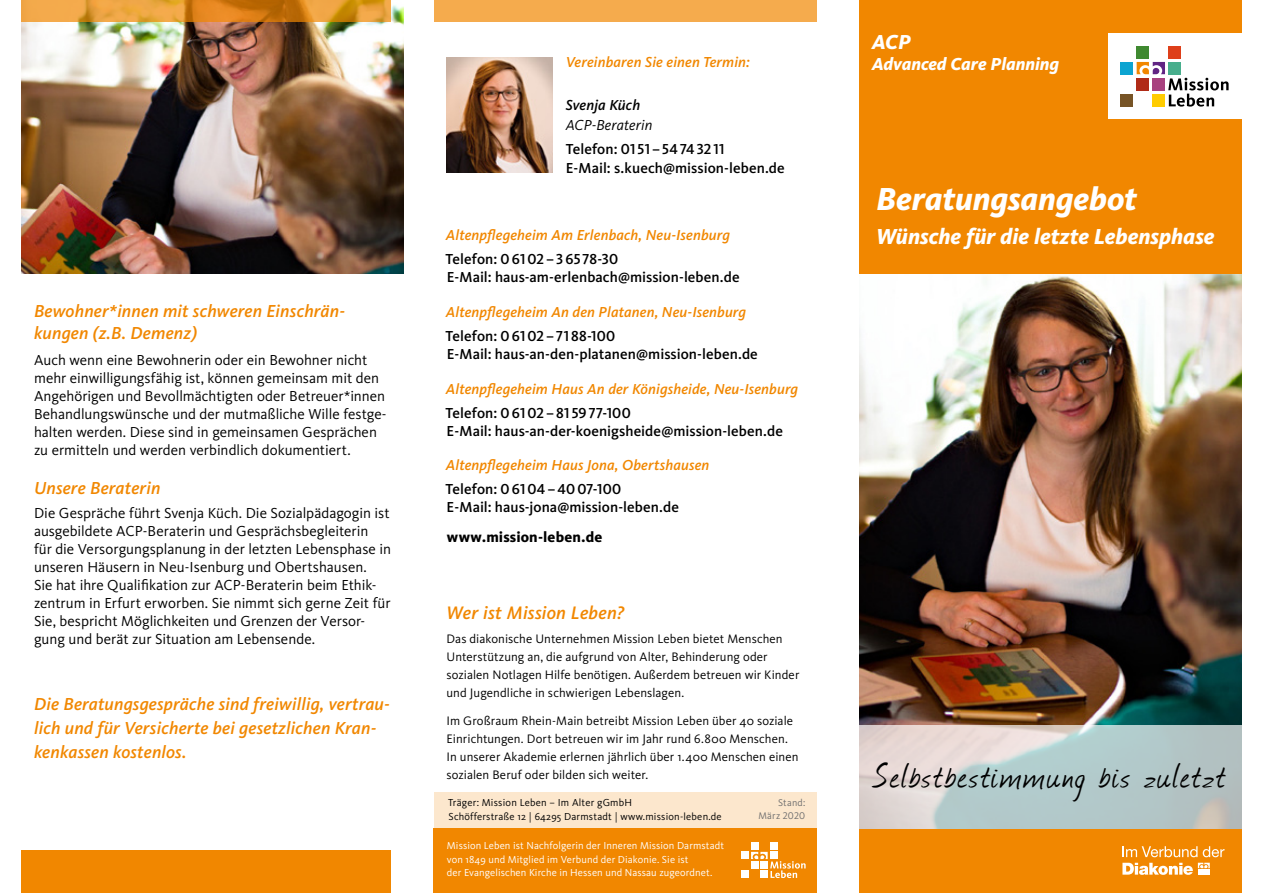
<style>
.page{position:relative;width:1263px;height:893px;background:#fff}
.page>*{position:absolute;margin:0;border:0;box-sizing:border-box;transform-origin:0 0}
.t1{font:40.5px "Journal";letter-spacing:.05em;color:#000}
.t2{font:italic 800 33px "Kievit Pro";color:#fff}
.t3{font:italic 800 22.5px "Kievit Pro";color:#fff}
.t4{font:italic 800 21px "Kievit Pro";color:#fff}
.t5{font:italic 500 18.75px "Kievit Pro";letter-spacing:.01em;color:#f18700}
.t6{font:italic 500 18px/24px "Kievit Pro";letter-spacing:.01em;color:#f18700}
.t7{font:italic 800 18px "Kievit Pro";color:#fff}
.t8{font:15px/18px "Kievit Pro";color:#000}
.t9{font:500 15px/18px "Kievit Pro";letter-spacing:.005em;color:#000}
.t10{font:italic 500 15px "Kievit Pro";letter-spacing:.01em;color:#f18700}
.t11{font:800 15px "Kievit Pro";letter-spacing:.01em;color:#000}
.t12{font:italic 15px "Kievit Pro";letter-spacing:.01em;color:#000}
.t13{font:italic 500 15px "Kievit Pro";letter-spacing:.01em;color:#000}
.t14{font:12.75px/18px "Kievit Pro";letter-spacing:.005em;color:#000}
.t15{font:10.5px/13.5px "Kievit Pro";letter-spacing:.01em;color:#fff}
.t16{font:10.5px/13.5px "Kievit Pro";letter-spacing:.02em;color:#000}
.t17{font:10.05px/13.5px "Kievit Pro";letter-spacing:.02em;color:#706f6f;text-align:right}
</style>
<div class="page">
<img style="left:21px;top:5px;width:383px;height:269px">
<img style="left:859px;top:274px;width:383px;height:451px">
<div style="left:434px;top:792px;width:382px;height:38px;background:#fce7cd"></div>
<svg style="left:859px;top:725px;width:383px;height:104px;background:#c3cdcc"></svg>
<div style="left:859px;top:829px;width:383px;height:64px;background:#f18700"></div>
<svg style="left:1122px;top:863px;width:88px;height:12px"></svg>
<svg style="left:1122px;top:846px;width:75px;height:11px"></svg>
<svg style="left:1203px;top:846px;width:21px;height:11px"></svg>
<div style="left:434px;top:828px;width:383px;height:65px;background:#f18700"></div>
<svg style="left:751px;top:852px;width:55px;height:26px"></svg>
<div style="left:751px;top:861px;width:7px;height:7px;background:#fff"></div>
<div style="left:760px;top:861px;width:8px;height:7px;background:#fff"></div>
<div style="left:770px;top:842px;width:7px;height:8px;background:#fff"></div>
<div style="left:742px;top:852px;width:7px;height:7px;background:#fff"></div>
<div style="left:742px;top:871px;width:7px;height:7px;background:#fff"></div>
<div style="left:770px;top:852px;width:7px;height:7px;background:#fff"></div>
<div style="left:760px;top:871px;width:8px;height:7px;background:#fff"></div>
<div style="left:751px;top:842px;width:7px;height:8px;background:#fff"></div>
<div style="left:859px;top:0;width:383px;height:274px;background:#f18700"></div>
<svg style="left:21px;top:0;width:370px;height:21px;background:#e0942e"></svg>
<div style="left:434px;top:0;width:382px;height:21px;background:#f5ab4d"></div>
<div style="left:21px;top:850px;width:370px;height:43px;background:#f18700"></div>
<div style="left:1108px;top:34px;width:153px;height:85px;background:#fff"></div>
<svg style="left:1137px;top:62px;width:91px;height:45px"></svg>
<div style="left:1137px;top:78px;width:12px;height:12px;background:#b02b17"></div>
<div style="left:1153px;top:78px;width:12px;height:12px;background:#a8427f"></div>
<div style="left:1169px;top:46px;width:12px;height:12px;background:#de3f1a"></div>
<div style="left:1120px;top:62px;width:13px;height:12px;background:#0ca4d1"></div>
<div style="left:1120px;top:94px;width:13px;height:12px;background:#775426"></div>
<div style="left:1169px;top:62px;width:12px;height:12px;background:#47ae8c"></div>
<div style="left:1153px;top:94px;width:12px;height:12px;background:#fc0"></div>
<div style="left:1137px;top:46px;width:12px;height:12px;background:#3f8930"></div>
<img style="left:446px;top:58px;width:106px;height:115px">
<p class="t6" style="left:34px;top:300px;width:313px;line-height:22.5px">Bewohner*innen mit schweren Einschrän&shy;kungen (z.B. Demenz)</p>
<p class="t8" style="left:34px;top:351px;width:354px">Auch wenn eine Bewohnerin oder ein Bewohner nicht mehr einwilligungsfähig ist, können gemeinsam mit den Angehörigen und Bevollmächtigten oder Betreuer*innen Behandlungswünsche und der mutmaßliche Wille festge&shy;halten werden. Diese sind in gemeinsamen Gesprächen zu ermitteln und werden verbindlich dokumentiert.</p>
<p class="t6" style="left:34px;top:476px;width:128px">Unsere Beraterin</p>
<p class="t8" style="left:34px;top:504px;width:358px">Die Gespräche führt Svenja Küch. Die Sozialpädagogin ist ausgebildete ACP-Beraterin und Gesprächsbegleiterin<br>für die Versorgungsplanung in der letzten Lebensphase in unseren Häusern in Neu-Isenburg und Obertshausen.<br>Sie hat ihre Qualifikation zur ACP-Beraterin beim Ethik&shy;zentrum in Erfurt erworben. Sie nimmt sich gerne Zeit für Sie, bespricht Möglichkeiten und Grenzen der Versor&shy;gung und berät zur Situation am Lebensende.</p>
<p class="t6" style="left:34px;top:692px;width:357px">Die Beratungsgespräche sind freiwillig, vertrau&shy;lich und für Versicherte bei gesetzlichen Kran&shy;kenkassen kostenlos.</p>
<h3 class="t4" style="left:872px;top:30px;width:40px">ACP</h3>
<p class="t10" style="left:566px;top:53px;width:186px">Vereinbaren Sie einen Termin:</p>
<p class="t7" style="left:872px;top:53px;width:189px">Advanced Care Planning</p>
<p class="t13" style="left:566px;top:96px;width:76px">Svenja Küch</p>
<p class="t12" style="left:566px;top:116px;width:88px">ACP-Beraterin</p>
<p class="t9" style="left:566px;top:139px;width:220px;line-height:19.2px">Telefon: 01 51 – 547432 11<br>E-Mail: s.kuech@mission-leben.de</p>
<p class="t10" style="left:446px;top:226px;width:286px">Altenpflegeheim Am Erlenbach, Neu-Isenburg</p>
<p class="t9" style="left:445px;top:250px;width:296px">Telefon: 06102 – 365 78-30<br>E-Mail: haus-am-erlenbach@mission-leben.de</p>
<p class="t10" style="left:446px;top:303px;width:302px">Altenpflegeheim An den Platanen, Neu-Isenburg</p>
<p class="t9" style="left:445px;top:327px;width:314px">Telefon: 06102 – 71 88-100<br>E-Mail: haus-an-den-platanen@mission-leben.de</p>
<p class="t10" style="left:446px;top:380px;width:354px">Altenpflegeheim Haus An der Königsheide, Neu-Isenburg</p>
<p class="t9" style="left:445px;top:404px;width:339px">Telefon: 06102 – 81 59 77-100<br>E-Mail: haus-an-der-koenigsheide@mission-leben.de</p>
<p class="t10" style="left:446px;top:456px;width:265px">Altenpflegeheim Haus Jona, Obertshausen</p>
<p class="t9" style="left:445px;top:480px;width:235px">Telefon: 06104–4007-100<br>E-Mail: haus-jona@mission-leben.de</p>
<p class="t11" style="left:447px;top:528px;width:157px">www.mission-leben.de</p>
<p class="t5" style="left:446px;top:602px;width:179px">Wer ist Mission Leben?</p>
<p class="t14" style="left:446px;top:630px;width:354px">Das diakonische Unternehmen Mission Leben bietet Menschen Unterstützung an, die aufgrund von Alter, Behinderung oder sozialen Notlagen Hilfe benötigen. Außerdem betreuen wir Kinder und Jugendliche in schwierigen Lebenslagen.</p>
<p class="t14" style="left:446px;top:711px;width:354px">Im Großraum Rhein-Main betreibt Mission Leben über 40 soziale Einrichtungen. Dort betreuen wir im Jahr rund 6.800 Menschen.<br>In unserer Akademie erlernen jährlich über 1.400 Menschen einen sozialen Beruf oder bilden sich weiter.</p>
<p class="t16" style="left:448px;top:796px;width:275px">Träger: Mission Leben – Im Alter gGmbH<br>Schöfferstraße 12 | 64295 Darmstadt | www.mission-leben.de</p>
<p class="t17" style="left:758px;top:796px;width:48px">Stand:<br>März 2020</p>
<p class="t15" style="left:447px;top:839px;width:279px">Mission Leben ist Nachfolgerin der Inneren Mission Darmstadt von 1849 und Mitglied im Verbund der Diakonie. Sie ist<br>der Evangelischen Kirche in Hessen und Nassau zugeordnet.</p>
<h2 class="t2" style="left:876px;top:179px;width:262px">Beratungsangebot</h2>
<h3 class="t3" style="left:876px;top:223px;width:340px">Wünsche für die letzte Lebensphase</h3>
<h1 class="t1" style="left:874px;top:748px;width:353px">Selbstbestimmung bis zuletzt</h1>
</div>
